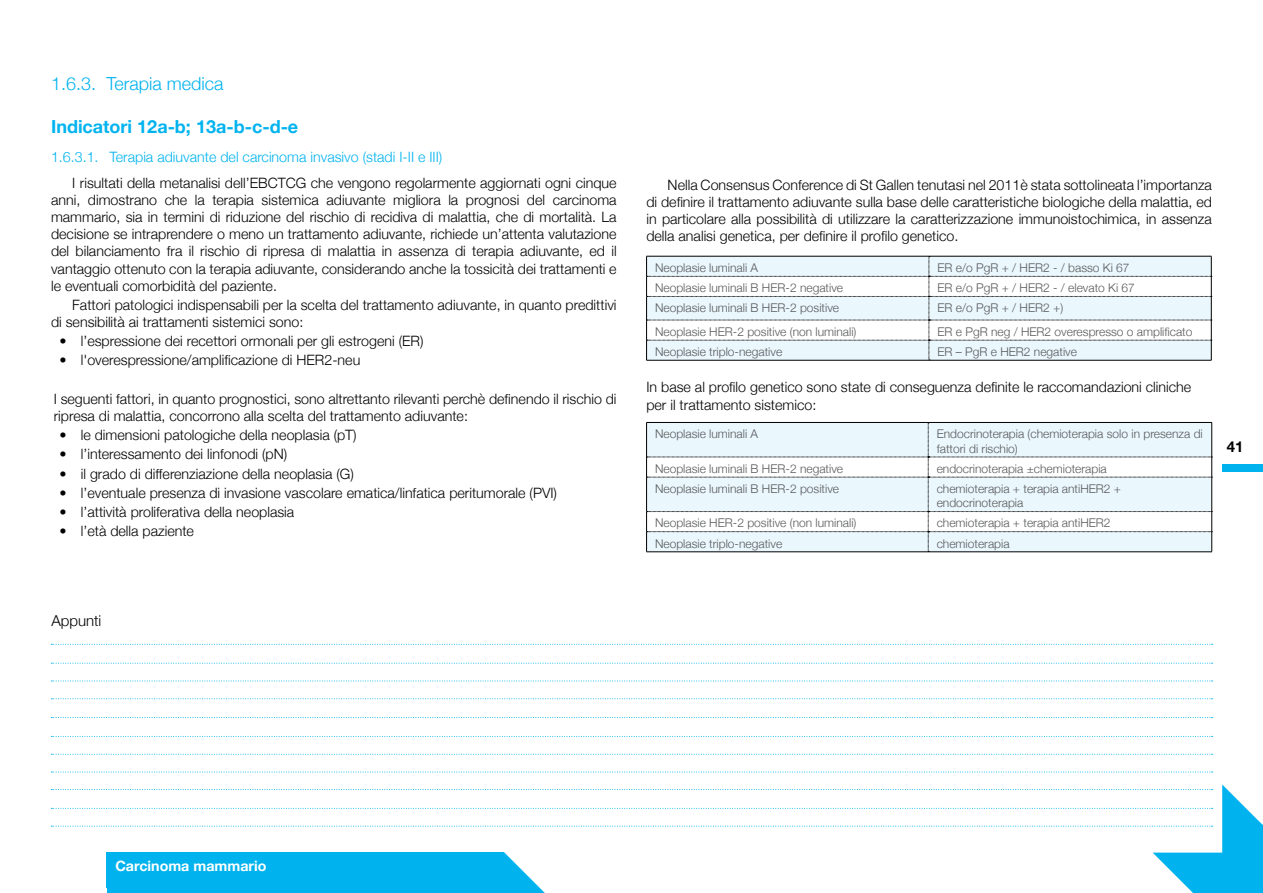
<style>
.page{position:relative;width:1263px;height:893px;background:#fff}
.page>*{position:absolute;margin:0;border:0;box-sizing:border-box;transform-origin:0 0}
.t1{font:700 18px "Helvetica Neue";color:#00b3ef}
.t2{font:300 18px "Helvetica Neue";color:#00b3ef}
.t3{font:300 15px "Helvetica Neue";color:#000}
.t4{font:700 15px "Helvetica Neue";color:#000}
.t5{font:300 14.25px/17.1px "Helvetica Neue";color:#000}
.t6{font:300 14.25px "Helvetica Neue";color:#00b3ef}
.t7{font:700 14.25px "Helvetica Neue";color:#fff}
.t8{font:300 12px/14.4px "Helvetica Neue";color:#58595b}
</style>
<div class="page">
<div style="left:1222px;top:464px;width:41px;height:7px;background:#00b3ef"></div>
<svg style="left:646px;top:256px;width:566px;height:105px"></svg>
<hr style="left:646px;top:422px;width:282px;height:1px;background:#000">
<hr style="left:928px;top:422px;width:284px;height:1px;background:#000">
<hr style="left:646px;top:552px;width:282px;height:1px;background:#000">
<hr style="left:928px;top:552px;width:284px;height:1px;background:#000">
<svg style="left:646px;top:423px;width:566px;height:129px"></svg>
<svg style="left:51px;top:644px;width:1161px;height:1px"></svg>
<svg style="left:51px;top:717px;width:1161px;height:1px"></svg>
<svg style="left:51px;top:681px;width:1161px;height:1px"></svg>
<svg style="left:51px;top:754px;width:1161px;height:1px"></svg>
<svg style="left:51px;top:663px;width:1161px;height:1px"></svg>
<svg style="left:51px;top:784px;width:1212px;height:109px"></svg>
<svg style="left:51px;top:736px;width:1161px;height:1px"></svg>
<svg style="left:51px;top:698px;width:1161px;height:1px"></svg>
<svg style="left:51px;top:772px;width:1161px;height:1px"></svg>
<p class="t2" style="left:51px;top:69px;width:174px">1.6.3. Terapia medica</p>
<p class="t1" style="left:51px;top:110px;width:249px">Indicatori 12a-b; 13a-b-c-d-e</p>
<p class="t6" style="left:51px;top:146px;width:393px">1.6.3.1. Terapia adiuvante del carcinoma invasivo (stadi I-II e III)</p>
<p class="t5" style="left:51px;top:174px;width:567px;text-align:justify;text-indent:21px">I risultati della metanalisi dell’EBCTCG che vengono regolarmente aggiornati ogni cinque anni, dimostrano che la terapia sistemica adiuvante migliora la prognosi del carcinoma mammario, sia in termini di riduzione del rischio di recidiva di malattia, che di mortalità. La decisione se intraprendere o meno un trattamento adiuvante, richiede un’attenta valutazione del bilanciamento fra il rischio di ripresa di malattia in assenza di terapia adiuvante, ed il vantaggio ottenuto con la terapia adiuvante, considerando anche la tossicità dei trattamenti e le eventuali comorbidità del paziente.</p>
<p class="t5" style="left:51px;top:295px;width:567px;text-indent:21px">Fattori patologici indispensabili per la scelta del trattamento adiuvante, in quanto predittivi di sensibilità ai trattamenti sistemici sono:</p>
<p class="t5" style="left:60px;top:332px;width:365px">• l’espressione dei recettori ormonali per gli estrogeni (ER)</p>
<p class="t5" style="left:60px;top:351px;width:302px">• l'overespressione/amplificazione di HER2-neu</p>
<p class="t5" style="left:54px;top:389px;width:564px">I seguenti fattori, in quanto prognostici, sono altrettanto rilevanti perchè definendo il rischio di ripresa di malattia, concorrono alla scelta del trattamento adiuvante:</p>
<p class="t5" style="left:60px;top:426px;width:299px">• le dimensioni patologiche della neoplasia (pT)</p>
<p class="t5" style="left:60px;top:445px;width:229px">• l’interessamento dei linfonodi (pN)</p>
<p class="t5" style="left:60px;top:464px;width:296px">• il grado di differenziazione della neoplasia (G)</p>
<p class="t5" style="left:60px;top:483px;width:499px">• l’eventuale presenza di invasione vascolare ematica/linfatica peritumorale (PVI)</p>
<p class="t5" style="left:60px;top:503px;width:236px">• l’attività proliferativa della neoplasia</p>
<p class="t5" style="left:60px;top:522px;width:136px">• l’età della paziente</p>
<p class="t3" style="left:51px;top:609px;width:51px">Appunti</p>
<p class="t5" style="left:646px;top:175px;width:567px;text-align:justify;text-indent:21px">Nella Consensus Conference di St Gallen tenutasi nel 2011è stata sottolineata l’importanza di definire il trattamento adiuvante sulla base delle caratteristiche biologiche della malattia, ed in particolare alla possibilità di utilizzare la caratterizzazione immunoistochimica, in assenza della analisi genetica, per definire il profilo genetico.</p>
<p class="t8" style="left:655px;top:260px;width:105px">Neoplasie luminali A</p>
<p class="t8" style="left:937px;top:260px;width:194px">ER e/o PgR + / HER2 - / basso Ki 67</p>
<p class="t8" style="left:655px;top:280px;width:190px">Neoplasie luminali B HER-2 negative</p>
<p class="t8" style="left:937px;top:280px;width:199px">ER e/o PgR + / HER2 - / elevato Ki 67</p>
<p class="t8" style="left:655px;top:300px;width:186px">Neoplasie luminali B HER-2 positive</p>
<p class="t8" style="left:937px;top:300px;width:127px">ER e/o PgR + / HER2 +)</p>
<p class="t8" style="left:655px;top:324px;width:203px">Neoplasie HER-2 positive (non luminali)</p>
<p class="t8" style="left:937px;top:324px;width:256px">ER e PgR neg / HER2 overespresso o amplificato</p>
<p class="t8" style="left:655px;top:344px;width:129px">Neoplasie triplo-negative</p>
<p class="t8" style="left:937px;top:344px;width:141px">ER – PgR e HER2 negative</p>
<p class="t5" style="left:646px;top:378px;width:546px">In base al profilo genetico sono state di conseguenza definite le raccomandazioni cliniche per il trattamento sistemico:</p>
<p class="t8" style="left:655px;top:426px;width:105px">Neoplasie luminali A</p>
<p class="t8" style="left:937px;top:426px;width:268px">Endocrinoterapia (chemioterapia solo in presenza di fattori di rischio)</p>
<p class="t8" style="left:655px;top:461px;width:190px">Neoplasie luminali B HER-2 negative</p>
<p class="t8" style="left:937px;top:461px;width:172px">endocrinoterapia ±chemioterapia</p>
<p class="t8" style="left:655px;top:481px;width:186px">Neoplasie luminali B HER-2 positive</p>
<p class="t8" style="left:937px;top:481px;width:186px">chemioterapia + terapia antiHER2 + endocrinoterapia</p>
<p class="t8" style="left:655px;top:515px;width:203px">Neoplasie HER-2 positive (non luminali)</p>
<p class="t8" style="left:937px;top:515px;width:175px">chemioterapia + terapia antiHER2</p>
<p class="t8" style="left:655px;top:535px;width:129px">Neoplasie triplo-negative</p>
<p class="t8" style="left:937px;top:535px;width:74px">chemioterapia</p>
<p class="t4" style="left:1227px;top:433px;width:18px">41</p>
<p class="t7" style="left:115px;top:853px;width:153px">Carcinoma mammario</p>
</div>
